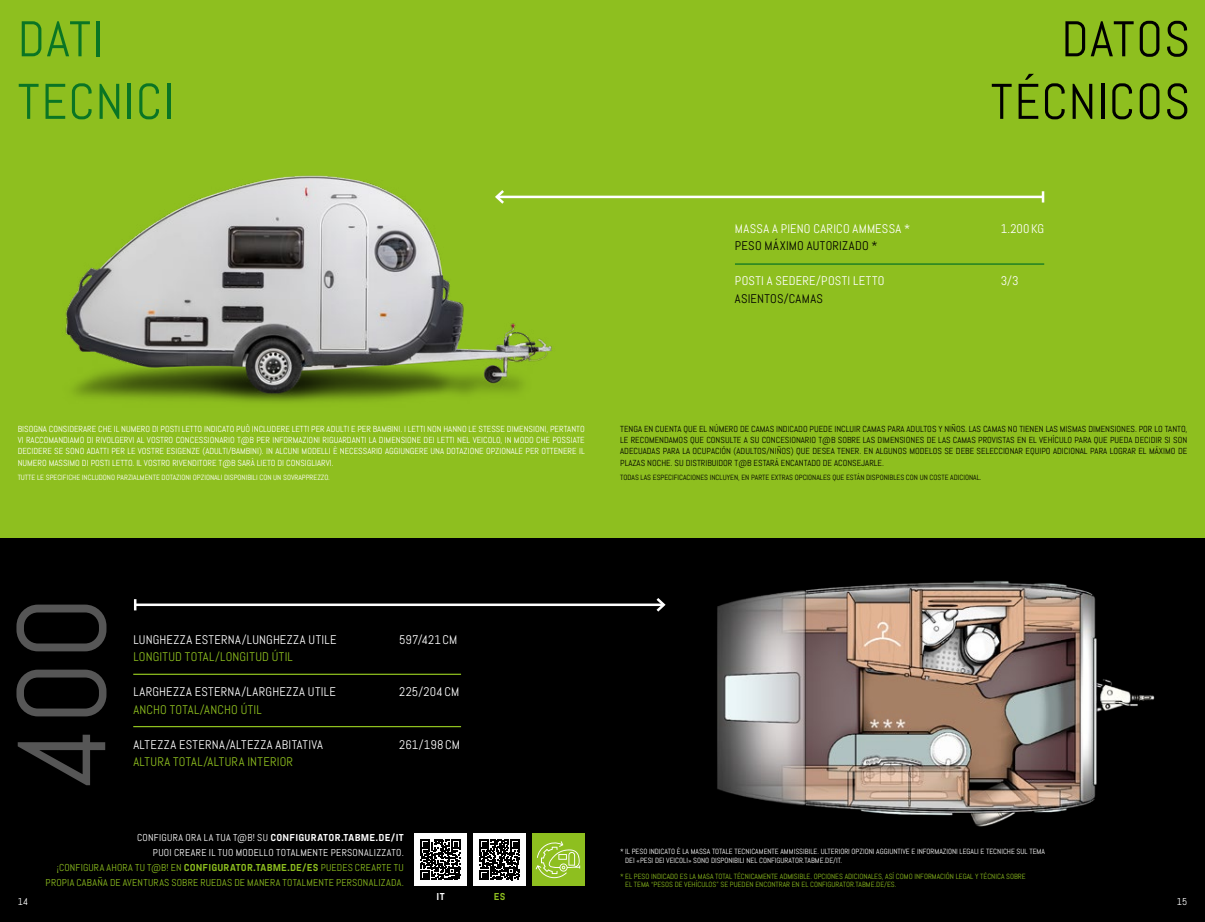
<style>
.page{position:relative;width:1205px;height:922px;background:#fff}
.page>*{position:absolute;margin:0;border:0;box-sizing:border-box;transform-origin:0 0}
.t1{font:125px "Abel Pro";color:#565656}
.t2{font:50px/62.5px "Abel Pro";letter-spacing:.025em;color:#000;text-align:right}
.t3{font:50px/62.5px "Abel Pro";letter-spacing:.02em;color:#0a7524}
.t4{font:12.5px "Abel Pro";letter-spacing:.025em;color:#fff}
.t5{font:12.5px "Abel Pro";letter-spacing:.02em;color:#8ebf1f}
.t6{font:12.5px "Abel Pro";letter-spacing:.02em;color:#000}
.t7{font:10px/15px "Abel Pro";letter-spacing:.025em;color:#8ebf1f;text-align:right}
.t8{font:10px "Abel Pro";color:#fff}
.t9{font:700 10px "Abel Pro";color:#fff}
.t10{font:700 10px "Abel Pro";color:#8ebf1f}
.t11{font:8.75px/11.2px "Abel Pro";color:#fff;text-align:justify}
.t12{font:8.75px/11.2px "Abel Pro";color:#000;text-align:justify}
.t13{font:7.5px/8.8px "Abel Pro";color:#fff}
.t14{font:7.5px/8.8px "Abel Pro";color:#8ebf1f}
.t15{font:7.5px "Abel Pro";color:#000}
.s1{color:#fff}
.s2{font-weight:700;color:#fff}
.s3{font-weight:700}
</style>
<div class="page">
<div style="left:0;top:0;width:1205px;height:921px;background:#000"></div>
<div style="left:0;top:0;width:1205px;height:537px;background:#8ebf1f"></div>
<hr style="left:497px;top:195px;width:546px;height:3px;background:#fff">
<svg style="left:1042px;top:191px;width:2px;height:11px"></svg>
<hr style="left:735px;top:263px;width:309px;height:1px;background:#0a7524">
<img style="left:717px;top:581px;width:438px;height:246px">
<hr style="left:133px;top:673px;width:328px;height:1px;background:#8ebf1f">
<hr style="left:133px;top:725px;width:328px;height:2px;background:#8ebf1f">
<hr style="left:135px;top:603px;width:529px;height:3px;background:#fff">
<svg style="left:134px;top:599px;width:2px;height:11px"></svg>
<svg style="left:654px;top:598px;width:12px;height:14px"></svg>
<img style="left:65px;top:175px;width:498px;height:228px">
<div style="left:533px;top:833px;width:52px;height:52px;background:#8ebf1f"></div>
<svg style="left:535px;top:841px;width:45px;height:37px"></svg>
<div style="left:474px;top:833px;width:52px;height:52px;background:#fff"></div>
<svg style="left:479px;top:839px;width:41px;height:40px"></svg>
<div style="left:414px;top:833px;width:52px;height:52px;background:#fff"></div>
<svg style="left:420px;top:839px;width:41px;height:40px"></svg>
<h2 class="t3" style="left:18px;top:8px;width:158px">DATI<br>TECNICI</h2>
<h2 class="t2" style="left:991px;top:8px;width:201px">DATOS<br>TÉCNICOS</h2>
<h3 class="t4" style="left:735px;top:221px;width:177px">MASSA A PIENO CARICO AMMESSA *</h3>
<h3 class="t4" style="left:1001px;top:221px;width:45px">1.200KG</h3>
<h3 class="t6" style="left:735px;top:238px;width:144px">PESO MÁXIMO AUTORIZADO *</h3>
<h3 class="t4" style="left:735px;top:273px;width:151px">POSTI A SEDERE/POSTI LETTO</h3>
<h3 class="t4" style="left:1001px;top:273px;width:19px">3/3</h3>
<h3 class="t6" style="left:735px;top:291px;width:90px">ASIENTOS/CAMAS</h3>
<p class="t11" style="left:18px;top:423px;width:568px">BISOGNA CONSIDERARE CHE IL NUMERO DI POSTI LETTO INDICATO PUÒ INCLUDERE LETTI PER ADULTI E PER BAMBINI. I LETTI NON HANNO LE STESSE DIMENSIONI, PERTANTO VI RACCOMANDIAMO DI RIVOLGERVI AL VOSTRO CONCESSIONARIO T@B PER INFORMAZIONI RIGUARDANTI LA DIMENSIONE DEI LETTI NEL VEICOLO, IN MODO CHE POSSIATE DECIDERE SE SONO ADATTI PER LE VOSTRE ESIGENZE (ADULTI/BAMBINI). IN ALCUNI MODELLI È NECESSARIO AGGIUNGERE UNA DOTAZIONE OPZIONALE PER OTTENERE IL NUMERO MASSIMO DI POSTI LETTO. IL VOSTRO RIVENDITORE T@B SARÀ LIETO DI CONSIGLIARVI.</p>
<p class="t13" style="left:18px;top:473px;width:314px">TUTTE LE SPECIFICHE INCLUDONO PARZIALMENTE DOTAZIONI OPZIONALI DISPONIBILI CON UN SOVRAPPREZZO.</p>
<p class="t12" style="left:620px;top:423px;width:568px">TENGA EN CUENTA QUE EL NÚMERO DE CAMAS INDICADO PUEDE INCLUIR CAMAS PARA ADULTOS Y NIÑOS. LAS CAMAS NO TIENEN LAS MISMAS DIMENSIONES. POR LO TANTO, LE RECOMENDAMOS QUE CONSULTE A SU CONCESIONARIO T@B SOBRE LAS DIMENSIONES DE LAS CAMAS PROVISTAS EN EL VEHÍCULO PARA QUE PUEDA DECIDIR SI SON ADECUADAS PARA LA OCUPACIÓN (ADULTOS/NIÑOS) QUE DESEA TENER. EN ALGUNOS MODELOS SE DEBE SELECCIONAR EQUIPO ADICIONAL PARA LOGRAR EL MÁXIMO DE PLAZAS NOCHE. SU DISTRIBUIDOR T@B ESTARÁ ENCANTADO DE ACONSEJARLE.</p>
<p class="t15" style="left:620px;top:473px;width:363px">TODAS LAS ESPECIFICACIONES INCLUYEN, EN PARTE EXTRAS OPCIONALES QUE ESTÁN DISPONIBLES CON UN COSTE ADICIONAL.</p>
<h1 class="t1" style="left:-17px;top:788px;width:195px;rotate:-90deg">400</h1>
<h3 class="t4" style="left:133px;top:631px;width:205px">LUNGHEZZA ESTERNA/LUNGHEZZA UTILE</h3>
<h3 class="t4" style="left:399px;top:631px;width:60px">597/421CM</h3>
<h3 class="t5" style="left:133px;top:649px;width:161px">LONGITUD TOTAL/LONGITUD ÚTIL</h3>
<h3 class="t4" style="left:133px;top:684px;width:204px">LARGHEZZA ESTERNA/LARGHEZZA UTILE</h3>
<h3 class="t4" style="left:399px;top:684px;width:62px">225/204CM</h3>
<h3 class="t5" style="left:133px;top:701px;width:130px">ANCHO TOTAL/ANCHO ÚTIL</h3>
<h3 class="t4" style="left:133px;top:736px;width:191px">ALTEZZA ESTERNA/ALTEZZA ABITATIVA</h3>
<h3 class="t4" style="left:399px;top:736px;width:62px">261/198CM</h3>
<h3 class="t5" style="left:133px;top:754px;width:161px">ALTURA TOTAL/ALTURA INTERIOR</h3>
<p class="t7" style="left:46px;top:829px;width:360px"><span class="s1">CONFIGURA ORA LA TUA T@B! SU</span> <span class="s2">CONFIGURATOR.TABME.DE/IT<br></span><span class="s1">PUOI CREARE IL TUO MODELLO TOTALMENTE PERSONALIZZATO.<br></span>¡CONFIGURA AHORA TU T@B! EN <span class="s3">CONFIGURATOR.TABME.DE/ES</span> PUEDES CREARTE TU PROPIA CABAÑA DE AVENTURAS SOBRE RUEDAS DE MANERA TOTALMENTE PERSONALIZADA.</p>
<p class="t13" style="left:625px;top:846px;width:421px;text-indent:-5px">* IL PESO INDICATO È LA MASSA TOTALE TECNICAMENTE AMMISSIBILE. ULTERIORI OPZIONI AGGIUNTIVE E INFORMAZIONI LEGALI E TECNICHE SUL TEMA<br>DEI «PESI DEI VEICOLI» SONO DISPONIBILI NEL CONFIGURATOR.TABME.DE/IT.</p>
<p class="t14" style="left:625px;top:871px;width:402px;text-indent:-5px">* EL PESO INDICADO ES LA MASA TOTAL TÉCNICAMENTE ADMISIBLE. OPCIONES ADICIONALES, ASÍ COMO INFORMACIÓN LEGAL Y TÉCNICA SOBRE<br>EL TEMA “PESOS DE VEHÍCULOS” SE PUEDEN ENCONTRAR EN EL CONFIGURATOR.TABME.DE/ES.</p>
<p class="t9" style="left:436px;top:889px;width:10px">IT</p>
<p class="t10" style="left:494px;top:889px;width:13px">ES</p>
<p class="t8" style="left:18px;top:895px;width:12px">14</p>
<p class="t8" style="left:1176px;top:895px;width:12px">15</p>
</div>
